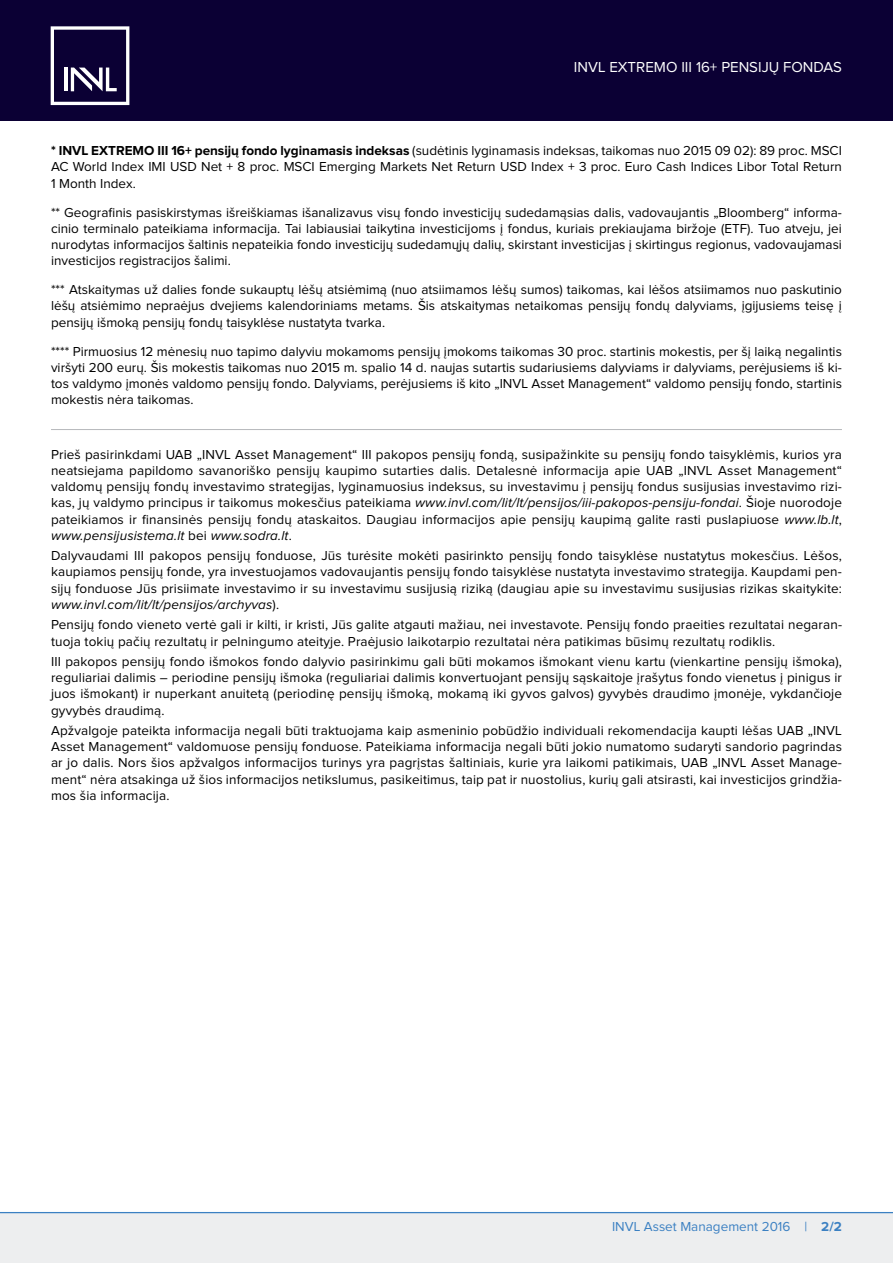
<style>
.page{position:relative;width:893px;height:1263px;background:#fff}
.page>*{position:absolute;margin:0;border:0;box-sizing:border-box;transform-origin:0 0}
.t1{font:15px "Proxima Nova";color:#fff}
.t2{font:13.5px/16.2px "Proxima Nova";letter-spacing:.01em;color:#000;text-align:justify}
.t3{font:13.5px "Proxima Nova";color:#3b80c2}
.s1{font-weight:700}
.s2{font-style:italic}
</style>
<div class="page">
<div style="left:0;top:0;width:893px;height:120px;background:#0b0034"></div>
<div style="left:0;top:1212px;width:893px;height:51px;background:#edeeef"></div>
<hr style="left:0;top:1212px;width:893px;height:1px;background:#3b80c2">
<svg style="left:51px;top:26px;width:78px;height:79px"></svg>
<hr style="left:51px;top:429px;width:791px;height:1px;background:#b6b8bb">
<p class="t1" style="left:574px;top:60px;width:269px">INVL EXTREMO III 16+ PENSIJŲ FONDAS</p>
<p class="t2" style="left:51px;top:143px;width:792px"><span class="s1">* INVL EXTREMO III 16+ pensijų fondo lyginamasis indeksas</span> (sudėtinis lyginamasis indeksas, taikomas nuo 2015 09 02): 89 proc. MSCI AC World Index IMI USD Net + 8 proc. MSCI Emerging Markets Net Return USD Index + 3 proc. Euro Cash Indices Libor Total Return 1 Month Index.</p>
<p class="t2" style="left:51px;top:205px;width:792px">** Geografinis pasiskirstymas išreiškiamas išanalizavus visų fondo investicijų sudedamąsias dalis, vadovaujantis „Bloomberg“ informa&shy;cinio terminalo pateikiama informacija. Tai labiausiai taikytina investicijoms į fondus, kuriais prekiaujama biržoje (ETF). Tuo atveju, jei nurodytas informacijos šaltinis nepateikia fondo investicijų sudedamųjų dalių, skirstant investicijas į skirtingus regionus, vadovaujamasi investicijos registracijos šalimi.</p>
<p class="t2" style="left:51px;top:282px;width:792px">*** Atskaitymas už dalies fonde sukauptų lėšų atsiėmimą (nuo atsiimamos lėšų sumos) taikomas, kai lėšos atsiimamos nuo paskutinio lėšų atsiėmimo nepraėjus dvejiems kalendoriniams metams. Šis atskaitymas netaikomas pensijų fondų dalyviams, įgijusiems teisę į pensijų išmoką pensijų fondų taisyklėse nustatyta tvarka.</p>
<p class="t2" style="left:51px;top:343px;width:792px">**** Pirmuosius 12 mėnesių nuo tapimo dalyviu mokamoms pensijų įmokoms taikomas 30 proc. startinis mokestis, per šį laiką negalintis viršyti 200 eurų. Šis mokestis taikomas nuo 2015 m. spalio 14 d. naujas sutartis sudariusiems dalyviams ir dalyviams, perėjusiems iš ki&shy;tos valdymo įmonės valdomo pensijų fondo. Dalyviams, perėjusiems iš kito „INVL Asset Management“ valdomo pensijų fondo, startinis mokestis nėra taikomas.</p>
<p class="t2" style="left:51px;top:447px;width:792px">Prieš pasirinkdami UAB „INVL Asset Management“ III pakopos pensijų fondą, susipažinkite su pensijų fondo taisyklėmis, kurios yra neatsiejama papildomo savanoriško pensijų kaupimo sutarties dalis. Detalesnė informacija apie UAB „INVL Asset Management“ valdomų pensijų fondų investavimo strategijas, lyginamuosius indeksus, su investavimu į pensijų fondus susijusias investavimo rizi&shy;kas, jų valdymo principus ir taikomus mokesčius pateikiama <span class="s2">www.invl.com/lit/lt/pensijos/iii-pakopos-pensiju-fondai</span>. Šioje nuorodoje pateikiamos ir finansinės pensijų fondų ataskaitos. Daugiau informacijos apie pensijų kaupimą galite rasti puslapiuose <span class="s2">www.lb.lt</span>, <span class="s2">www.pensijusistema.lt</span> bei <span class="s2">www.sodra.lt</span>.</p>
<p class="t2" style="left:51px;top:548px;width:792px">Dalyvaudami III pakopos pensijų fonduose, Jūs turėsite mokėti pasirinkto pensijų fondo taisyklėse nustatytus mokesčius. Lėšos, kaupiamos pensijų fonde, yra investuojamos vadovaujantis pensijų fondo taisyklėse nustatyta investavimo strategija. Kaupdami pen&shy;sijų fonduose Jūs prisiimate investavimo ir su investavimu susijusią riziką (daugiau apie su investavimu susijusias rizikas skaitykite: <span class="s2">www.invl.com/lit/lt/pensijos/archyvas</span>).</p>
<p class="t2" style="left:51px;top:617px;width:792px">Pensijų fondo vieneto vertė gali ir kilti, ir kristi, Jūs galite atgauti mažiau, nei investavote. Pensijų fondo praeities rezultatai negaran&shy;tuoja tokių pačių rezultatų ir pelningumo ateityje. Praėjusio laikotarpio rezultatai nėra patikimas būsimų rezultatų rodiklis.</p>
<p class="t2" style="left:51px;top:654px;width:792px">III pakopos pensijų fondo išmokos fondo dalyvio pasirinkimu gali būti mokamos išmokant vienu kartu (vienkartine pensijų išmoka), reguliariai dalimis – periodine pensijų išmoka (reguliariai dalimis konvertuojant pensijų sąskaitoje įrašytus fondo vienetus į pinigus ir juos išmokant) ir nuperkant anuitetą (periodinę pensijų išmoką, mokamą iki gyvos galvos) gyvybės draudimo įmonėje, vykdančioje gyvybės draudimą.</p>
<p class="t2" style="left:51px;top:723px;width:792px">Apžvalgoje pateikta informacija negali būti traktuojama kaip asmeninio pobūdžio individuali rekomendacija kaupti lėšas UAB „INVL Asset Management“ valdomuose pensijų fonduose. Pateikiama informacija negali būti jokio numatomo sudaryti sandorio pagrindas ar jo dalis. Nors šios apžvalgos informacijos turinys yra pagrįstas šaltiniais, kurie yra laikomi patikimais, UAB „INVL Asset Manage&shy;ment“ nėra atsakinga už šios informacijos netikslumus, pasikeitimus, taip pat ir nuostolius, kurių gali atsirasti, kai investicijos grindžia&shy;mos šia informacija.</p>
<p class="t3" style="left:612px;top:1220px;width:231px">INVL Asset Management 2016 | <span class="s1">2/2</span></p>
</div>
